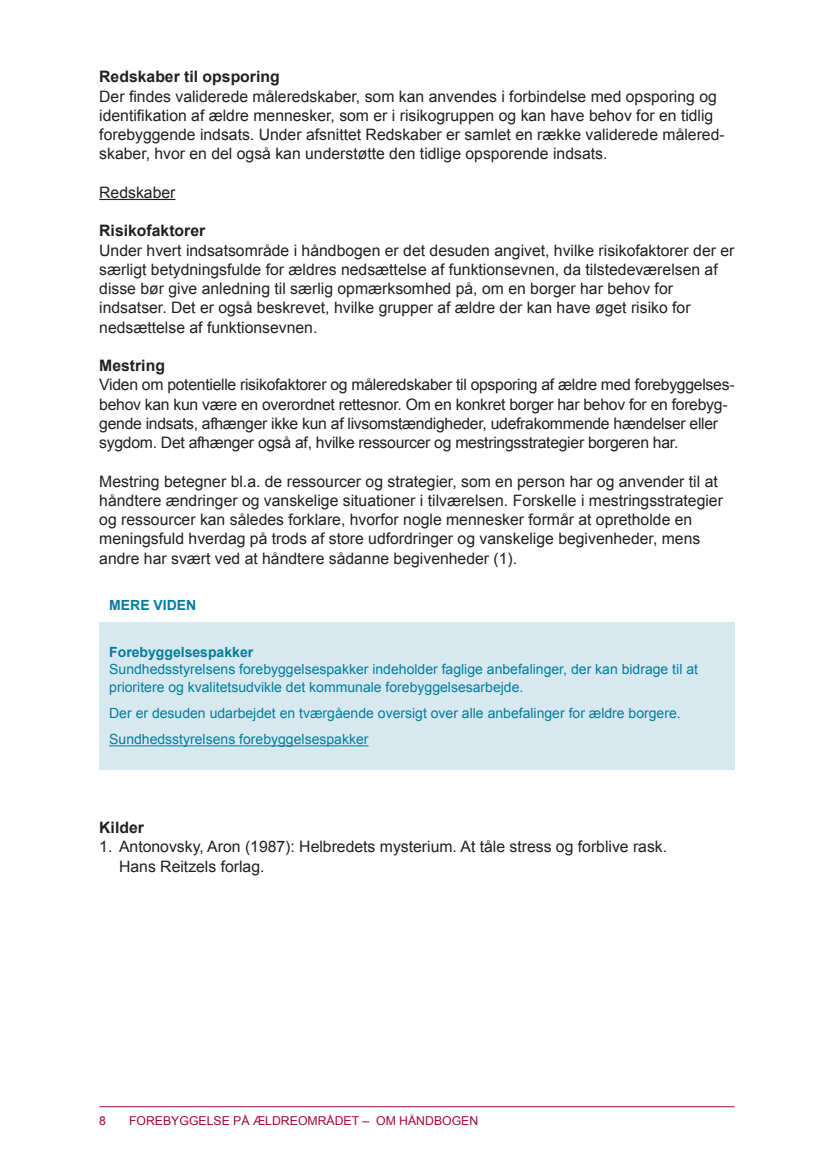
<style>
.page{position:relative;width:834px;height:1176px;background:#fff}
.page>*{position:absolute;margin:0;border:0;box-sizing:border-box;transform-origin:0 0}
.Brød{font:15.75px/19.2px "Arial";color:#231f20}
.Brød-2{font:15.75px/19.2px "Arial";letter-spacing:-.02em;color:#231f20}
.Mellemrubrik{font:700 15.75px "Arial";color:#231f20}
.Box_brød{font:14px/17.5px "Arial";color:#007d9e}
.Box_tabel_figur_tite{font:700 14px "Arial";color:#007d9e}
.t1{font:12.25px "Arial";color:#a70639}
.s1{font-weight:700}
</style>
<div class="page">
<hr style="left:99px;top:1106px;width:635px;height:1px;background:#a70639">
<hr style="left:99px;top:199px;width:76px;height:1px;background:#231f20">
<div style="left:99px;top:622px;width:635px;height:147px;background:#d8e8ef"></div>
<hr style="left:109px;top:745px;width:259px;height:1px;background:#007d9e">
<p class="Mellemrubrik" style="left:99px;top:66px;width:182px">Redskaber til opsporing</p>
<p class="Brød" style="left:99px;top:87px;width:627px">Der findes validerede måleredskaber, som kan anvendes i forbindelse med opsporing og identifikation af ældre mennesker, som er i risikogruppen og kan have behov for en tidlig forebyggende indsats. Under afsnittet Redskaber er samlet en række validerede målered&shy;skaber, hvor en del også kan understøtte den tidlige opsporende indsats.</p>
<p class="Brød" style="left:99px;top:183px;width:78px">Redskaber</p>
<p class="Brød" style="left:99px;top:221px;width:636px"><span class="s1">Risikofaktorer<br></span>Under hvert indsatsområde i håndbogen er det desuden angivet, hvilke risikofaktorer der er særligt betydningsfulde for ældres nedsættelse af funktionsevnen, da tilstedeværelsen af disse bør give anledning til særlig opmærksomhed på, om en borger har behov for indsatser. Det er også beskrevet, hvilke grupper af ældre der kan have øget risiko for nedsættelse af funktionsevnen.</p>
<p class="Mellemrubrik" style="left:99px;top:355px;width:67px">Mestring</p>
<p class="Brød-2" style="left:99px;top:375px;width:636px">Viden om potentielle risikofaktorer og måleredskaber til opsporing af ældre med forebyggelses&shy;behov kan kun være en overordnet rettesnor. Om en konkret borger har behov for en forebyg&shy;gende indsats, afhænger ikke kun af livsomstændigheder, udefrakommende hændelser eller sygdom. Det afhænger også af, hvilke ressourcer og mestringsstrategier borgeren har.</p>
<p class="Brød" style="left:99px;top:471px;width:625px">Mestring betegner bl.a. de ressourcer og strategier, som en person har og anvender til at håndtere ændringer og vanskelige situationer i tilværelsen. Forskelle i mestringsstrategier og ressourcer kan således forklare, hvorfor nogle mennesker formår at opretholde en meningsfuld hverdag på trods af store udfordringer og vanskelige begivenheder, mens andre har svært ved at håndtere sådanne begivenheder (1).</p>
<p class="Box_tabel_figur_tite" style="left:109px;top:596px;width:89px">MERE VIDEN</p>
<p class="Box_brød" style="left:109px;top:643px;width:590px"><span class="s1">Forebyggelsespakker<br></span>Sundhedsstyrelsens forebyggelsespakker indeholder faglige anbefalinger, der kan bidrage til at prioritere og kvalitetsudvikle det kommunale forebyggelsesarbejde.</p>
<p class="Box_brød" style="left:109px;top:704px;width:573px">Der er desuden udarbejdet en tværgående oversigt over alle anbefalinger for ældre borgere.</p>
<p class="Box_brød" style="left:109px;top:731px;width:261px">Sundhedsstyrelsens forebyggelsespakker</p>
<p class="Mellemrubrik" style="left:99px;top:817px;width:46px">Kilder</p>
<p class="Brød" style="left:119px;top:837px;width:549px;text-indent:-20px">1. Antonovsky, Aron (1987): Helbredets mysterium. At tåle stress og forblive rask.<br>Hans Reitzels forlag.</p>
<p class="t1" style="left:99px;top:1113px;width:8px">8</p>
<p class="t1" style="left:129px;top:1113px;width:350px">FOREBYGGELSE PÅ ÆLDREOMRÅDET – OM HÅNDBOGEN</p>
</div>
